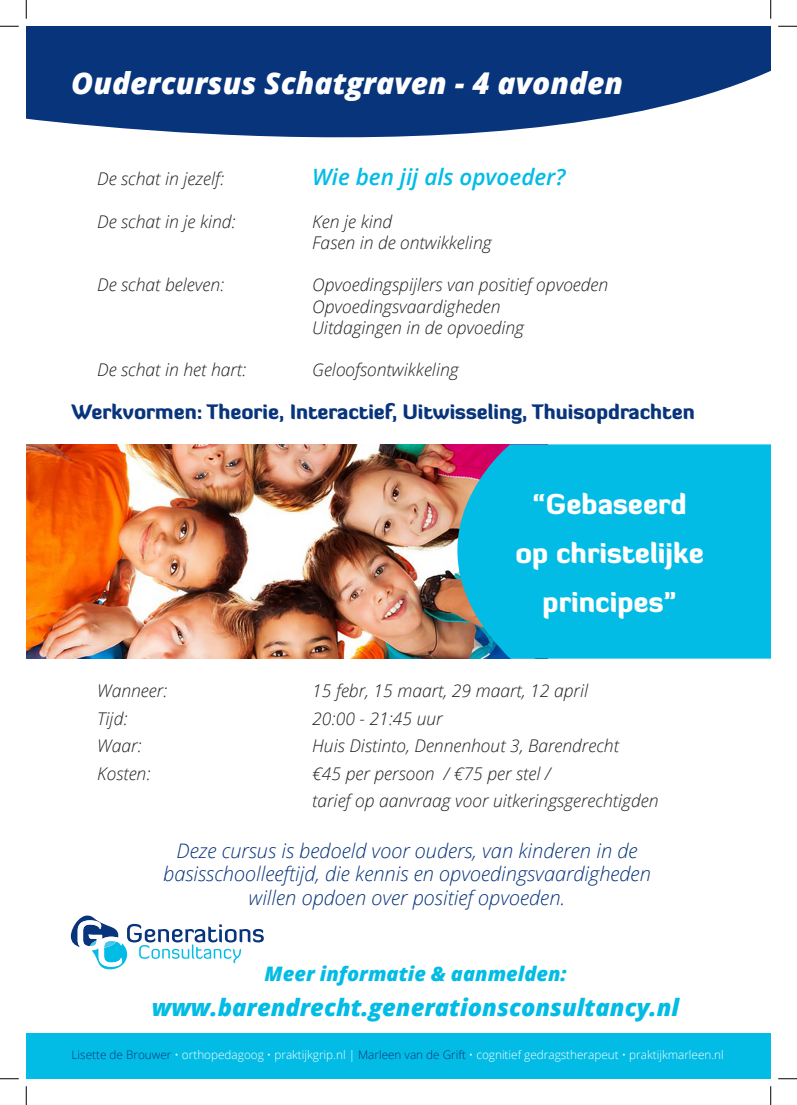
<style>
.page{position:relative;width:797px;height:1105px;background:#fff}
.page>*{position:absolute;margin:0;border:0;box-sizing:border-box;transform-origin:0 0}
.t1{font:italic 800 30px "Open Sans";color:#fff}
.t2{font:900 27.5px/48.8px "Diavlo";color:#fff;text-align:center}
.t3{font:italic 800 23.75px "Open Sans";color:#02bce5}
.t4{font:italic 600 22.5px "Open Sans";color:#02bce5}
.t5{font:italic 300 20px/23.8px "Open Sans";color:#08347b;text-align:center}
.t6{font:900 20px "Diavlo";color:#08347b}
.t7{font:italic 800 20px "Open Sans";color:#02bce5}
.t8{font:italic 300 17.5px "Open Sans";color:#231f20}
.t9{font:300 11.75px "Open Sans";color:#fff}
.s1{color:#08347b}
</style>
<div class="page">
<img style="left:26px;top:444px;width:365px;height:215px">
<svg style="left:26px;top:26px;width:744px;height:112px;background:#274d8b"></svg>
<div style="left:26px;top:1034px;width:744px;height:45px;background:#02bce5"></div>
<svg style="left:391px;top:444px;width:379px;height:215px;background:#29aecb"></svg>
<svg style="left:71px;top:915px;width:193px;height:55px"></svg>
<svg style="left:0;top:25px;width:19px;height:2px"></svg>
<svg style="left:778px;top:25px;width:19px;height:2px"></svg>
<svg style="left:0;top:1078px;width:19px;height:1px"></svg>
<svg style="left:778px;top:1078px;width:19px;height:1px"></svg>
<svg style="left:25px;top:0;width:2px;height:19px"></svg>
<svg style="left:25px;top:1086px;width:2px;height:19px"></svg>
<svg style="left:770px;top:0;width:1px;height:19px"></svg>
<svg style="left:770px;top:1086px;width:1px;height:19px"></svg>
<p class="t1" style="left:71px;top:60px;width:553px">Oudercursus Schatgraven - 4 avonden</p>
<p class="t8" style="left:97px;top:167px;width:128px">De schat in jezelf:</p>
<p class="t4" style="left:312px;top:162px;width:255px">Wie ben jij als opvoeder?</p>
<p class="t8" style="left:97px;top:209px;width:140px">De schat in je kind:</p>
<p class="t8" style="left:312px;top:209px;width:81px">Ken je kind</p>
<p class="t8" style="left:312px;top:231px;width:181px">Fasen in de ontwikkeling</p>
<p class="t8" style="left:97px;top:273px;width:129px">De schat beleven:</p>
<p class="t8" style="left:312px;top:273px;width:297px">Opvoedingspijlers van positief opvoeden</p>
<p class="t8" style="left:312px;top:294px;width:190px">Opvoedingsvaardigheden</p>
<p class="t8" style="left:312px;top:316px;width:213px">Uitdagingen in de opvoeding</p>
<p class="t8" style="left:97px;top:358px;width:151px">De schat in het hart:</p>
<p class="t8" style="left:312px;top:358px;width:148px">Geloofsontwikkeling</p>
<p class="t6" style="left:71px;top:399px;width:625px">Werkvormen: Theorie, Interactief, Uitwisseling, Thuisopdrachten</p>
<p class="t2" style="left:515px;top:479px;width:190px">“Gebaseerd op christelijke principes”</p>
<p class="t8" style="left:97px;top:679px;width:72px">Wanneer:</p>
<p class="t8" style="left:312px;top:679px;width:277px">15 febr, 15 maart, 29 maart, 12 april</p>
<p class="t8" style="left:97px;top:706px;width:32px">Tijd:</p>
<p class="t8" style="left:312px;top:706px;width:132px">20:00 - 21:45 uur</p>
<p class="t8" style="left:97px;top:734px;width:46px">Waar:</p>
<p class="t8" style="left:312px;top:734px;width:308px">Huis Distinto, Dennenhout 3, Barendrecht</p>
<p class="t8" style="left:97px;top:761px;width:55px">Kosten:</p>
<p class="t8" style="left:312px;top:761px;width:240px">€45 per persoon / €75 per stel /</p>
<p class="t8" style="left:312px;top:789px;width:348px">tarief op aanvraag voor uitkeringsgerechtigden</p>
<p class="t5" style="left:163px;top:838px;width:489px">Deze cursus is bedoeld voor ouders, van kinderen in de basisschoolleeftijd, die kennis en opvoedingsvaardigheden</p>
<p class="t5" style="left:249px;top:885px;width:318px">willen opdoen over positief opvoeden.</p>
<p class="t7" style="left:265px;top:958px;width:303px">Meer informatie &amp; aanmelden:</p>
<p class="t3" style="left:152px;top:989px;width:529px">www.barendrecht.generationsconsultancy.nl</p>
<p class="t9" style="left:72px;top:1046px;width:653px"><span class="s1">Lisette de Brouwer</span> • orthopedagoog • praktijkgrip.nl | <span class="s1">Marleen van de Grift</span> • cognitief gedragstherapeut • praktijkmarleen.nl</p>
</div>
